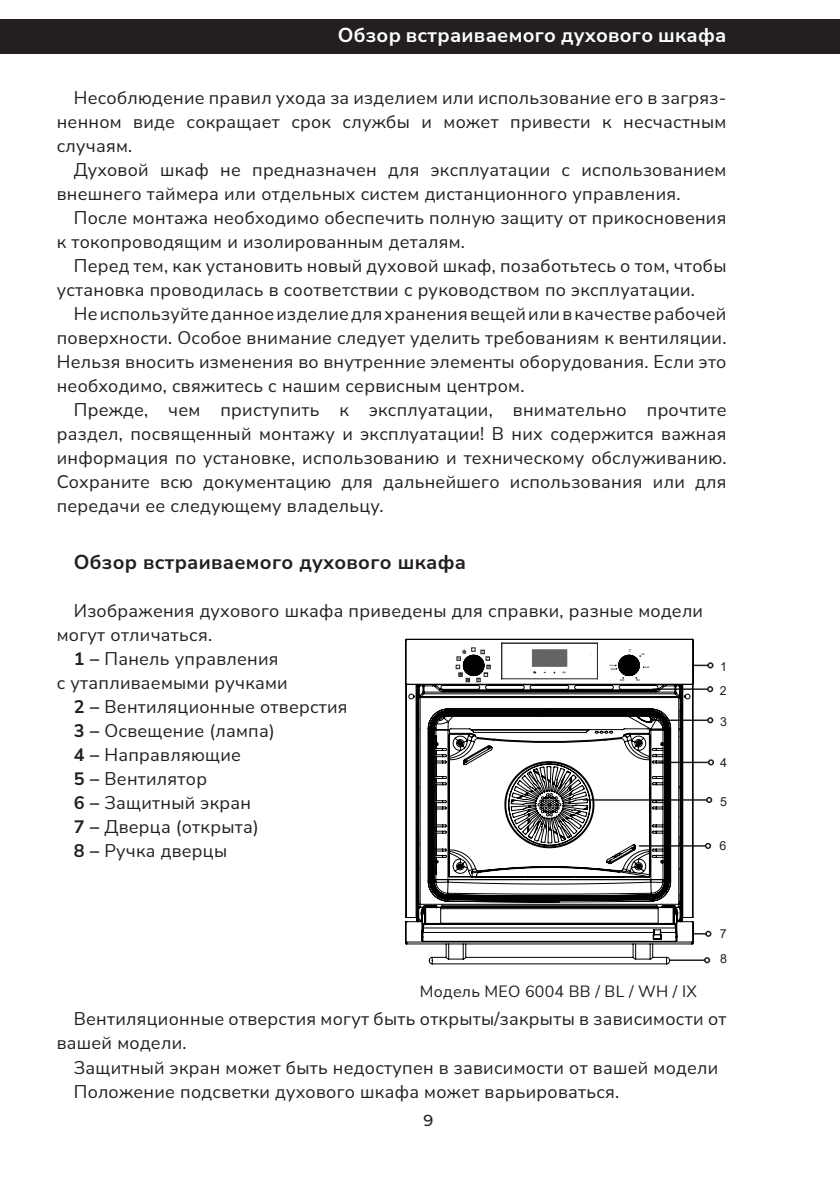
<style>
.page{position:relative;width:840px;height:1191px;background:#fff}
.page>*{position:absolute;margin:0;border:0;box-sizing:border-box;transform-origin:0 0}
.Заголовок_10_Bold_It{font:700 20px "Nunito Sans";letter-spacing:.015em;color:#fff}
.Заголовок_10_Bold_It-2{font:700 20px "Nunito Sans";letter-spacing:.015em;color:#231f20}
.Заголовок_10_Bold_It-3{font:18px/24px "Nunito Sans";letter-spacing:.015em;color:#231f20}
.Заголовок_10_Bold_It-4{font:16px "Nunito Sans";letter-spacing:.015em;color:#231f20}
.t1{font:500 16px "Montserrat";color:#231f20}
.t2{font:12.4px "Arial";color:#231f20}
.s1{font-weight:700}
</style>
<div class="page">
<div style="left:0;top:19px;width:839px;height:35px;background:#231f20"></div>
<hr style="left:668px;top:959px;width:36px;height:2px;background:#231f20">
<svg style="left:703px;top:957px;width:6px;height:6px"></svg>
<svg style="left:693px;top:933px;width:12px;height:1px"></svg>
<div style="left:705px;top:930px;width:6px;height:7px;border:2px solid #231f20;border-radius:50%"></div>
<hr style="left:638px;top:845px;width:67px;height:1px;background:#231f20">
<svg style="left:704px;top:843px;width:6px;height:6px"></svg>
<svg style="left:693px;top:662px;width:20px;height:6px"></svg>
<hr style="left:652px;top:719px;width:55px;height:2px;background:#231f20">
<div style="left:706px;top:717px;width:7px;height:6px;border:2px solid #231f20;border-radius:50%"></div>
<hr style="left:652px;top:688px;width:55px;height:2px;background:#231f20">
<svg style="left:706px;top:686px;width:6px;height:6px"></svg>
<hr style="left:658px;top:761px;width:50px;height:2px;background:#231f20">
<svg style="left:707px;top:759px;width:6px;height:6px"></svg>
<hr style="left:582px;top:799px;width:124px;height:1px;background:#231f20">
<svg style="left:705px;top:797px;width:6px;height:6px"></svg>
<svg style="left:405px;top:638px;width:288px;height:326px"></svg>
<hr style="left:596px;top:643px;width:1px;height:36px;background:#1f262f">
<hr style="left:501px;top:643px;width:96px;height:1px;background:#1f262f">
<hr style="left:501px;top:643px;width:1px;height:36px;background:#1f262f">
<svg style="left:456px;top:647px;width:192px;height:35px"></svg>
<p class="Заголовок_10_Bold_It" style="left:337px;top:21px;width:390px">Обзор встраиваемого духового шкафа</p>
<p class="Заголовок_10_Bold_It-3" style="left:57px;top:85px;width:670px;text-align:justify;text-indent:17px">Несоблюдение правил ухода за изделием или использование его в загряз&shy;ненном виде сокращает срок службы и может привести к несчастным случаям.</p>
<p class="Заголовок_10_Bold_It-3" style="left:57px;top:157px;width:670px;text-indent:17px">Духовой шкаф не предназначен для эксплуатации с использованием внешнего таймера или отдельных систем дистанционного управления.</p>
<p class="Заголовок_10_Bold_It-3" style="left:57px;top:205px;width:670px;text-indent:17px">После монтажа необходимо обеспечить полную защиту от прикосновения к токопроводящим и изолированным деталям.</p>
<p class="Заголовок_10_Bold_It-3" style="left:57px;top:253px;width:670px;text-indent:17px">Перед тем, как установить новый духовой шкаф, позаботьтесь о том, чтобы установка проводилась в соответствии с руководством по эксплуатации.</p>
<p class="Заголовок_10_Bold_It-3" style="left:57px;top:301px;width:670px;text-align:justify;text-indent:17px">Не используйте данное изделие для хранения вещей или в качестве рабочей поверхности. Особое внимание следует уделить требованиям к вентиляции.<br>Нельзя вносить изменения во внутренние элементы оборудования. Если это необходимо, свяжитесь с нашим сервисным центром.</p>
<p class="Заголовок_10_Bold_It-3" style="left:57px;top:397px;width:670px;text-align:justify;text-indent:17px">Прежде, чем приступить к эксплуатации, внимательно прочтите раздел, посвященный монтажу и эксплуатации! В них содержится важная информация по установке, использованию и техническому обслуживанию.<br>Сохраните всю документацию для дальнейшего использования или для передачи ее следующему владельцу.</p>
<p class="Заголовок_10_Bold_It-2" style="left:74px;top:548px;width:393px">Обзор встраиваемого духового шкафа</p>
<p class="Заголовок_10_Bold_It-3" style="left:57px;top:598px;width:647px;text-indent:17px">Изображения духового шкафа приведены для справки, разные модели могут отличаться.</p>
<p class="Заголовок_10_Bold_It-3" style="left:57px;top:646px;width:232px;text-align:center"><span class="s1">1 –</span> Панель управления<br>с утапливаемыми ручками</p>
<p class="Заголовок_10_Bold_It-3" style="left:74px;top:694px;width:275px"><span class="s1">2 –</span> Вентиляционные отверстия</p>
<p class="Заголовок_10_Bold_It-3" style="left:74px;top:718px;width:202px"><span class="s1">3 –</span> Освещение (лампа)</p>
<p class="Заголовок_10_Bold_It-3" style="left:74px;top:742px;width:168px"><span class="s1">4 –</span> Направляющие</p>
<p class="Заголовок_10_Bold_It-3" style="left:74px;top:766px;width:135px"><span class="s1">5 –</span> Вентилятор</p>
<p class="Заголовок_10_Bold_It-3" style="left:74px;top:790px;width:179px"><span class="s1">6 –</span> Защитный экран</p>
<p class="Заголовок_10_Bold_It-3" style="left:74px;top:814px;width:186px"><span class="s1">7 –</span> Дверца (открыта)</p>
<p class="Заголовок_10_Bold_It-3" style="left:74px;top:838px;width:155px"><span class="s1">8 –</span> Ручка дверцы</p>
<p class="t2" style="left:719px;top:658px;width:8px">1</p>
<p class="t2" style="left:719px;top:681px;width:8px">2</p>
<p class="t2" style="left:719px;top:713px;width:8px">3</p>
<p class="t2" style="left:719px;top:754px;width:8px">4</p>
<p class="t2" style="left:719px;top:793px;width:8px">5</p>
<p class="t2" style="left:719px;top:837px;width:8px">6</p>
<p class="Заголовок_10_Bold_It-4" style="left:420px;top:980px;width:278px">Модель MEO 6004 BB / BL / WH / IX</p>
<p class="t2" style="left:719px;top:925px;width:8px">7</p>
<p class="t2" style="left:719px;top:950px;width:8px">8</p>
<p class="Заголовок_10_Bold_It-3" style="left:57px;top:1006px;width:670px;text-indent:17px">Вентиляционные отверстия могут быть открыты/закрыты в зависимости от вашей модели.</p>
<p class="Заголовок_10_Bold_It-3" style="left:74px;top:1054px;width:645px">Защитный экран может быть недоступен в зависимости от вашей модели</p>
<p class="Заголовок_10_Bold_It-3" style="left:74px;top:1078px;width:546px">Положение подсветки духового шкафа может варьироваться.</p>
<p class="t1" style="left:423px;top:1108px;width:11px">9</p>
</div>
